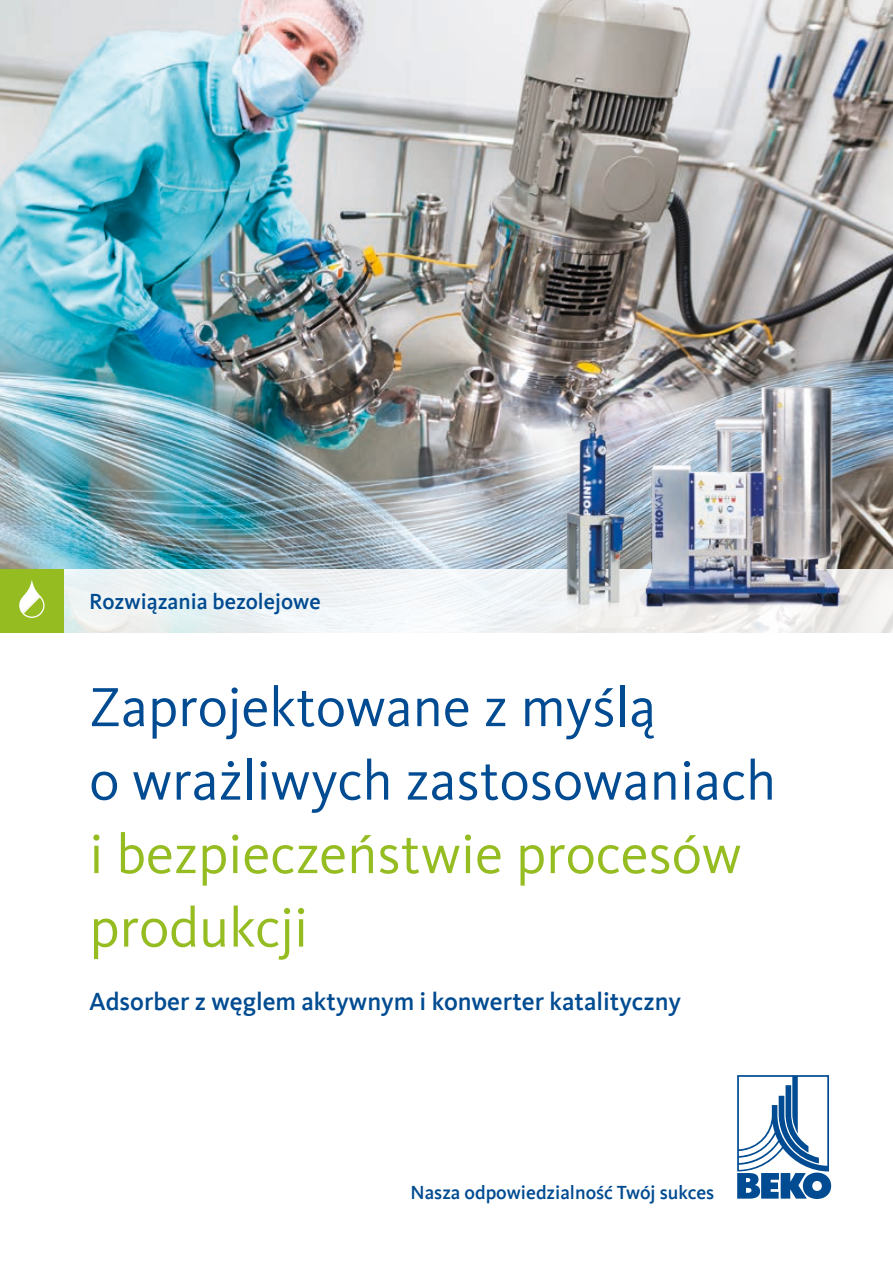
<style>
.page{position:relative;width:893px;height:1263px;background:#fff}
.page>*{position:absolute;margin:0;border:0;box-sizing:border-box;transform-origin:0 0}
.t1{font:57px/73.5px "Kievit Offc Pro";color:#004b91}
.t2{font:57px/73.5px "Kievit Offc Pro";color:#95bc21}
.t3{font:500 25.5px "Kievit Offc Pro";color:#004b91}
.t4{font:500 22.5px "Kievit Offc Pro";color:#004b91}
.t5{font:500 19.5px "Kievit Offc Pro";color:#004b91}
</style>
<div class="page">
<img style="left:0;top:0;width:893px;height:569px">
<svg style="left:64px;top:569px;width:829px;height:63px;fill:#f0f3f4"></svg>
<div style="left:0;top:569px;width:64px;height:63px;background:#95bc21"></div>
<svg style="left:19px;top:580px;width:26px;height:38px"></svg>
<img style="left:523px;top:406px;width:113px;height:226px">
<img style="left:637px;top:376px;width:218px;height:234px">
<svg style="left:737px;top:1075px;width:94px;height:124px"></svg>
<p class="t4" style="left:89px;top:588px;width:233px">Rozwiązania bezolejowe</p>
<p class="t1" style="left:89px;top:670px;width:688px">Zaprojektowane z myślą<br>o wrażliwych zastosowaniach</p>
<p class="t2" style="left:89px;top:817px;width:654px">i bezpieczeństwie procesów produkcji</p>
<p class="t3" style="left:89px;top:986px;width:593px">Adsorber z węglem aktywnym i konwerter katalityczny</p>
<p class="t5" style="left:411px;top:1180px;width:305px">Nasza odpowiedzialność Twój sukces</p>
</div>
